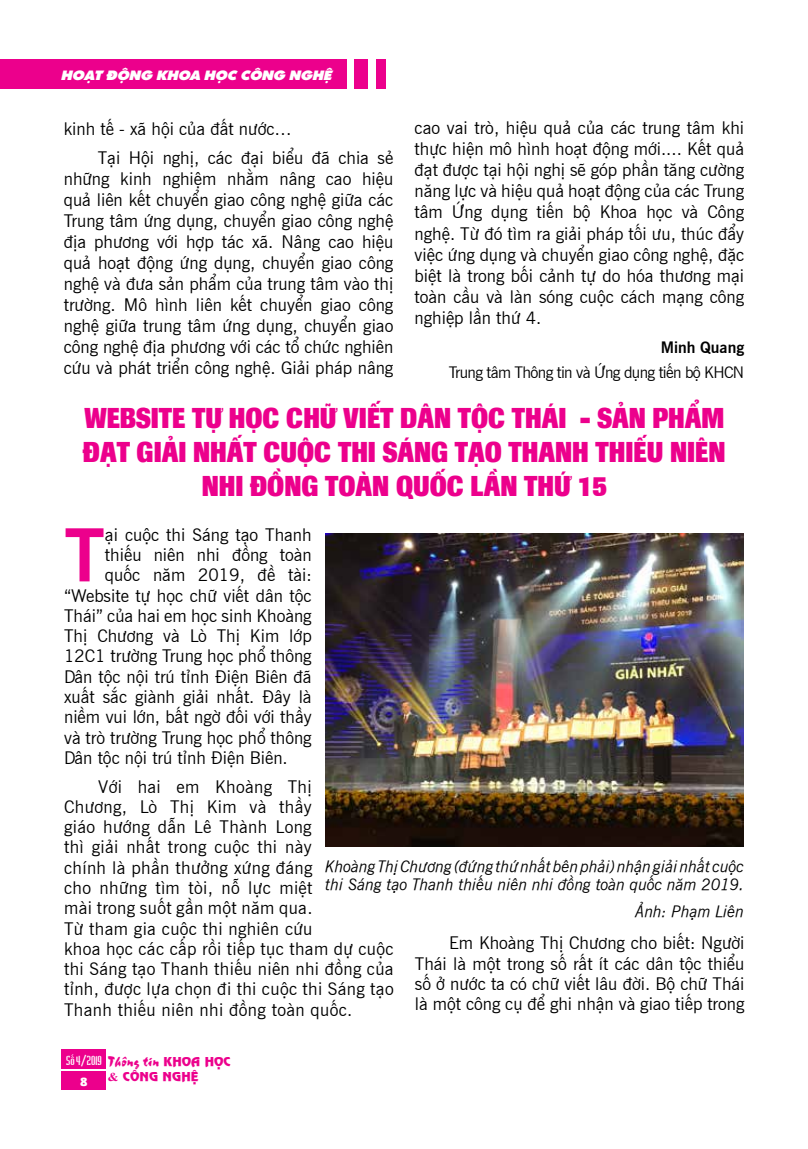
<style>
.page{position:relative;width:808px;height:1149px;background:#fff}
.page>*{position:absolute;margin:0;border:0;box-sizing:border-box;transform-origin:0 0}
.t1{font:700 72.9px "UVN Tin Tuc";color:#ec008c}
.t2{font:800 28.5px/34.2px "Imago";color:#ec008c;text-align:center;scale:.8 1}
.t3{font:17.25px/21px "UVN Tin Tuc";color:#000;text-align:justify}
.t4{font:17.25px/20.2px "UVN Tin Tuc";letter-spacing:.02em;color:#000}
.t5{font:italic 15.75px/18px "UVN Tin Tuc";color:#000}
.t6{font:15.75px "UVN Tin Tuc";letter-spacing:-.04em;color:#000}
.t7{font:700 15.75px "UVN Tin Tuc";color:#000}
.t8{font:15px "UVN Thang Vu";color:#ec008c}
.t9{font:13.5px "UTM Sharnay";color:#fff;scale:1.08 1}
.t10{font:12px "UVN Nguyen Du";color:#ec008c;scale:1.08 1}
.t11{font:12px "UVN Hai Ba Trung";color:#fff}
.t12{font:11.25px "UVN Nguyen Du";color:#fff;scale:1.08 1}
.s1{font-family:"UVN Nguyen Du";font-size:12px}
.s2{font-family:"Times New Roman";font-weight:700}
</style>
<div class="page">
<div style="left:62px;top:1049px;width:44px;height:19px;background:#ec008c"></div>
<div style="left:62px;top:1071px;width:44px;height:18px;background:#ec008c"></div>
<div style="left:0;top:59px;width:347px;height:30px;background:#ec008c"></div>
<div style="left:355px;top:59px;width:13px;height:30px;background:#ec008c"></div>
<div style="left:376px;top:59px;width:9px;height:30px;background:#ec008c"></div>
<img style="left:325px;top:533px;width:418px;height:313px">
<p class="t9" style="left:61px;top:64px;width:252px">HOẠT ĐỘNG KHOA HỌC CÔNG NGHỆ</p>
<p class="t3" style="left:98px;top:112px;width:297px;line-height:29.5px;text-indent:-34px">kinh tế - xã hội của đất nước…<br>Tại Hội nghị, các đại biểu đã chia sẻ</p>
<p class="t3" style="left:64px;top:167px;width:331px">những kinh nghiệm nhằm nâng cao hiệu quả liên kết chuyển giao công nghệ giữa các Trung tâm ứng dụng, chuyển giao công nghệ địa phương với hợp tác xã. Nâng cao hiệu quả hoạt động ứng dụng, chuyển giao công nghệ và đưa sản phẩm của trung tâm vào thị trường. Mô hình liên kết chuyển giao công nghệ giữa trung tâm ứng dụng, chuyển giao công nghệ địa phương với các tổ chức nghiên cứu và phát triển công nghệ. Giải pháp nâng</p>
<p class="t3" style="left:415px;top:116px;width:331px">cao vai trò, hiệu quả của các trung tâm khi thực hiện mô hình hoạt động mới.... Kết quả đạt được tại hội nghị sẽ góp phần tăng cường năng lực và hiệu quả hoạt động của các Trung tâm Ứng dụng tiến bộ Khoa học và Công nghệ. Từ đó tìm ra giải pháp tối ưu, thúc đẩy việc ứng dụng và chuyển giao công nghệ, đặc biệt là trong bối cảnh tự do hóa thương mại toàn cầu và làn sóng cuộc cách mạng công nghiệp lần thứ 4.</p>
<p class="t7" style="left:661px;top:335px;width:85px">Minh Quang</p>
<p class="t6" style="left:449px;top:360px;width:297px">Trung tâm Thông tin và Ứng dụng tiến bộ KHCN</p>
<h2 class="t2" style="left:83px;top:399px;width:805px">WEBSITE TỰ HỌC CHỮ VIẾT DÂN TỘC THÁI - SẢN PHẨM<br>ĐẠT GIẢI NHẤT CUỘC THI SÁNG TẠO THANH THIẾU NIÊN<br>NHI ĐỒNG TOÀN QUỐC LẦN THỨ 15</h2>
<h1 class="t1" style="left:64px;top:497px;width:42px">T</h1>
<p class="t3" style="left:105px;top:522px;width:208px">ại cuộc thi Sáng tạo Thanh</p>
<p class="t3" style="left:105px;top:542px;width:208px">thiếu niên nhi đồng toàn</p>
<p class="t3" style="left:105px;top:563px;width:208px">quốc năm 2019, đề tài:</p>
<p class="t3" style="left:64px;top:583px;width:249px">“Website tự học chữ viết dân tộc</p>
<p class="t3" style="left:64px;top:603px;width:249px">Thái” của hai em học sinh Khoàng</p>
<p class="t3" style="left:64px;top:623px;width:249px">Thị Chương và Lò Thị Kim lớp</p>
<p class="t3" style="left:64px;top:644px;width:249px">12C1 trường Trung học phổ thông</p>
<p class="t3" style="left:64px;top:664px;width:249px">Dân tộc nội trú tỉnh Điện Biên đã</p>
<p class="t3" style="left:64px;top:684px;width:249px">xuất sắc giành giải nhất. Đây là</p>
<p class="t3" style="left:64px;top:704px;width:249px">niềm vui lớn, bất ngờ đối với thầy</p>
<p class="t3" style="left:64px;top:725px;width:249px">và trò trường Trung học phổ thông</p>
<p class="t3" style="left:64px;top:745px;width:225px">Dân tộc nội trú tỉnh Điện Biên.</p>
<p class="t4" style="left:64px;top:774px;width:331px;text-indent:34px">Với hai em Khoàng Thị<br>Chương, Lò Thị Kim và thầy<br>giáo hướng dẫn Lê Thành Long<br>thì giải nhất trong cuộc thi này<br>chính là phần thưởng xứng đáng<br>cho những tìm tòi, nỗ lực miệt<br>mài trong suốt gần một năm qua.<br>Từ tham gia cuộc thi nghiên cứu<br>khoa học các cấp rồi tiếp tục tham dự cuộc thi Sáng tạo Thanh thiếu niên nhi đồng của tỉnh, được lựa chọn đi thi cuộc thi Sáng tạo<br>Thanh thiếu niên nhi đồng toàn quốc.</p>
<p class="t5" style="left:325px;top:855px;width:420px">Khoàng Thị Chương (đứng thứ nhất bên phải) nhận giải nhất cuộc thi Sáng tạo Thanh thiếu niên nhi đồng toàn quốc năm 2019.</p>
<p class="t5" style="left:635px;top:900px;width:111px">Ảnh: Phạm Liên</p>
<p class="t3" style="left:415px;top:931px;width:331px;line-height:20.2px;text-indent:34px">Em Khoàng Thị Chương cho biết: Người Thái là một trong số rất ít các dân tộc thiểu số ở nước ta có chữ viết lâu đời. Bộ chữ Thái là một công cụ để ghi nhận và giao tiếp trong</p>
<p class="t11" style="left:66px;top:1050px;width:37px">Số 4/2019</p>
<p class="t12" style="left:80px;top:1073px;width:9px">8</p>
<p class="t8" style="left:108px;top:1049px;width:124px">Thông tin <span class="s1">KHOA HỌC</span></p>
<p class="t10" style="left:108px;top:1067px;width:86px"><span class="s2">&amp;</span> CÔNG NGHỆ</p>
</div>
